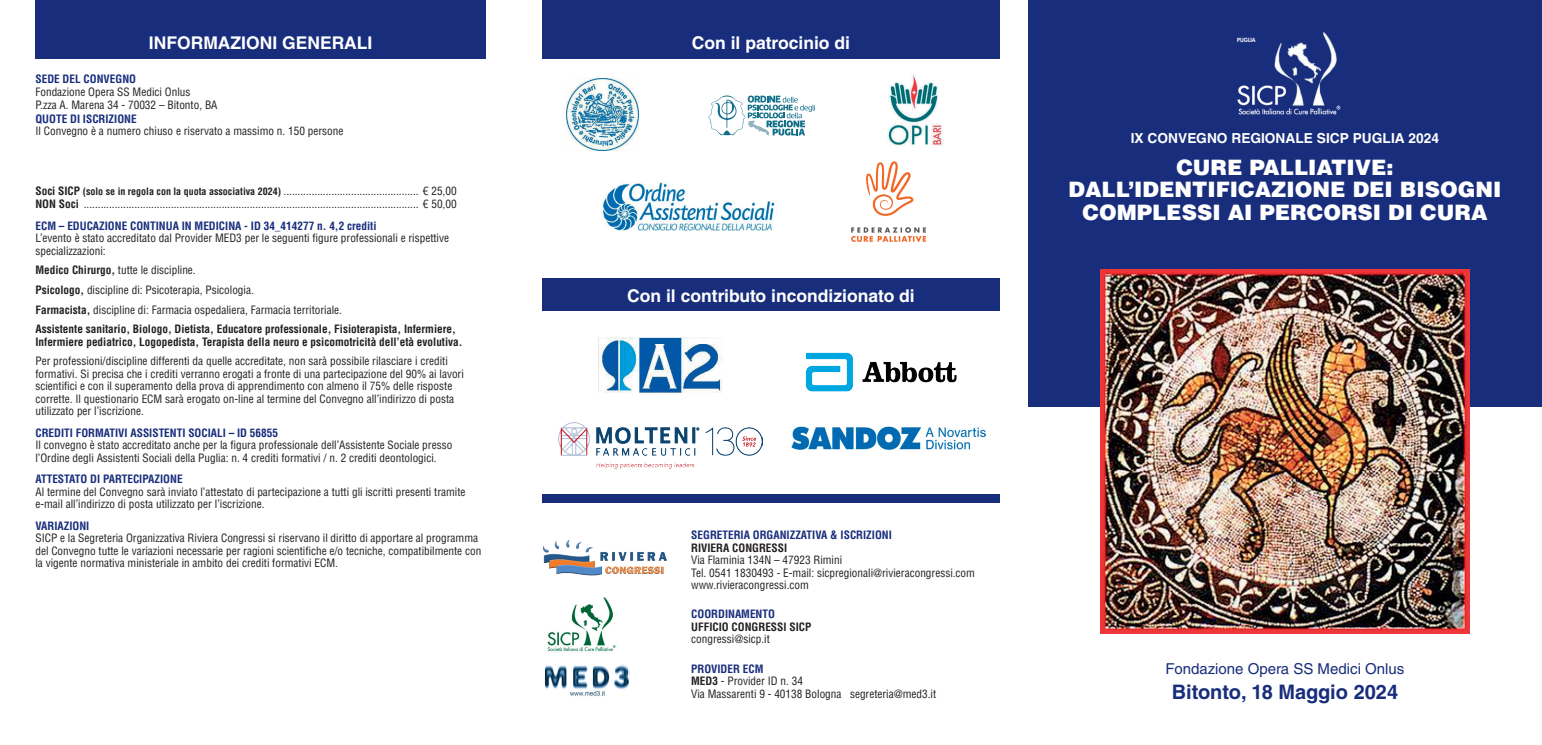
<style>
.page{position:relative;width:1542px;height:745px;background:#fff}
.page>*{position:absolute;margin:0;border:0;box-sizing:border-box;transform-origin:0 0}
.t1{font:900 21.25px/22.5px "Helvetica LT Std";color:#fff;text-align:center}
.t2{font:700 20px "Helvetica LT Std";color:#182d7c}
.t3{font:700 17.5px "Helvetica LT Std";color:#fff}
.t4{font:15px "Helvetica LT Std";color:#182d7c}
.t5{font:700 13.75px "Helvetica LT Std";color:#fff}
.t6{font:condensed 11.25px/12.5px "Helvetica LT Std";color:#231f20}
.t7{font:700 condensed 11.25px/19.6px "Helvetica LT Std";color:#231f20}
.t8{font:700 condensed 11.25px "Helvetica LT Std";color:#182d7c}
.t9{font:800 5.62px "Futura Std";color:#fff}
.s1{font-weight:700}
.s2{font-weight:700;font-size:10px}
.s3{font-weight:400}
.s4{font-weight:700;color:#182d7c}
</style>
<div class="page">
<div style="left:542px;top:0;width:457px;height:59px;background:#182d7c"></div>
<div style="left:542px;top:278px;width:457px;height:33px;background:#182d7c"></div>
<div style="left:35px;top:0;width:450px;height:59px;background:#182d7c"></div>
<div style="left:542px;top:494px;width:457px;height:8px;background:#182d7c"></div>
<div style="left:1028px;top:0;width:513px;height:406px;background:#182d7c"></div>
<img style="left:547px;top:597px;width:69px;height:55px">
<img style="left:542px;top:539px;width:124px;height:37px">
<img style="left:545px;top:664px;width:85px;height:32px">
<img style="left:1237px;top:33px;width:104px;height:82px">
<img style="left:1100px;top:269px;width:369px;height:363px">
<img style="left:598px;top:337px;width:124px;height:55px">
<img style="left:806px;top:352px;width:151px;height:40px">
<img style="left:602px;top:182px;width:173px;height:49px">
<img style="left:566px;top:78px;width:73px;height:73px">
<img style="left:851px;top:161px;width:76px;height:81px">
<img style="left:558px;top:422px;width:204px;height:46px">
<svg style="left:708px;top:95px;width:107px;height:40px"></svg>
<img style="left:791px;top:426px;width:194px;height:23px">
<img style="left:888px;top:75px;width:56px;height:71px">
<h3 class="t3" style="left:149px;top:32px;width:225px">INFORMAZIONI GENERALI</h3>
<p class="t8" style="left:35px;top:72px;width:102px">SEDE DEL CONVEGNO</p>
<p class="t6" style="left:35px;top:85px;width:183px">Fondazione Opera SS Medici Onlus<br>P.zza A. Marena 34 - 70032 – Bitonto, BA</p>
<p class="t8" style="left:35px;top:112px;width:103px">QUOTE DI ISCRIZIONE</p>
<p class="t6" style="left:35px;top:125px;width:309px">Il Convegno è a numero chiuso e riservato a massimo n. 150 persone</p>
<p class="t6" style="left:35px;top:185px;width:423px"><span class="s1">Soci SICP</span> <span class="s2">(solo se in regola con la quota associativa 2024)</span> ................................................ € 25,00<br><span class="s1">NON Soci</span> ....................................................................................................................... € 50,00</p>
<p class="t8" style="left:35px;top:218px;width:342px">ECM – EDUCAZIONE CONTINUA IN MEDICINA - ID 34_414277 n. 4,2 crediti</p>
<p class="t6" style="left:35px;top:231px;width:415px">L’evento è stato accreditato dal Provider MED3 per le seguenti figure professionali e rispettive specializzazioni:</p>
<p class="t7" style="left:35px;top:260px;width:422px">Medico Chirurgo, <span class="s3">tutte le discipline.<br></span>Psicologo, <span class="s3">discipline di: Psicoterapia, Psicologia.<br></span>Farmacista, <span class="s3">discipline di: Farmacia ospedaliera, Farmacia territoriale.<br></span>Assistente sanitario, Biologo, Dietista, Educatore professionale, Fisioterapista, Infermiere,</p>
<p class="t7" style="left:35px;top:331px;width:428px">Infermiere pediatrico, Logopedista, Terapista della neuro e psicomotricità dell’età evolutiva.</p>
<p class="t6" style="left:35px;top:354px;width:430px">Per professioni/discipline differenti da quelle accreditate, non sarà possibile rilasciare i crediti formativi. Si precisa che i crediti verranno erogati a fronte di una partecipazione del 90% ai lavori scientifici e con il superamento della prova di apprendimento con almeno il 75% delle risposte corrette. Il questionario ECM sarà erogato on-line al termine del Convegno all’indirizzo di posta utilizzato per l’iscrizione.</p>
<p class="t8" style="left:35px;top:425px;width:244px">CREDITI FORMATIVI ASSISTENTI SOCIALI – ID 56855</p>
<p class="t6" style="left:35px;top:438px;width:418px">Il convegno è stato accreditato anche per la figura professionale dell’Assistente Sociale presso l’Ordine degli Assistenti Sociali della Puglia: n. 4 crediti formativi / n. 2 crediti deontologici.</p>
<p class="t8" style="left:35px;top:472px;width:149px">ATTESTATO DI PARTECIPAZIONE</p>
<p class="t6" style="left:35px;top:485px;width:431px">Al termine del Convegno sarà inviato l’attestato di partecipazione a tutti gli iscritti presenti tramite e-mail all’indirizzo di posta utilizzato per l’iscrizione.</p>
<p class="t8" style="left:35px;top:518px;width:55px">VARIAZIONI</p>
<p class="t6" style="left:35px;top:531px;width:447px">SICP e la Segreteria Organizzativa Riviera Congressi si riservano il diritto di apportare al programma del Convegno tutte le variazioni necessarie per ragioni scientifiche e/o tecniche, compatibilmente con la vigente normativa ministeriale in ambito dei crediti formativi ECM.</p>
<h3 class="t3" style="left:692px;top:32px;width:160px">Con il patrocinio di</h3>
<h3 class="t3" style="left:627px;top:284px;width:289px">Con il contributo incondizionato di</h3>
<p class="t8" style="left:691px;top:527px;width:202px">SEGRETERIA ORGANIZZATIVA &amp; ISCRIZIONI</p>
<p class="t7" style="left:691px;top:537px;width:97px">RIVIERA CONGRESSI</p>
<p class="t6" style="left:691px;top:553px;width:285px">Via Flaminia 134N – 47923 Rimini<br>Tel. 0541 1830493 - E-mail: sicpregionali@rivieracongressi.com www.rivieracongressi.com</p>
<p class="t8" style="left:691px;top:606px;width:85px">COORDINAMENTO</p>
<p class="t7" style="left:691px;top:616px;width:122px">UFFICIO CONGRESSI SICP</p>
<p class="t6" style="left:691px;top:632px;width:80px">congressi@sicp.it</p>
<p class="t6" style="left:691px;top:662px;width:246px"><span class="s4">PROVIDER ECM<br></span><span class="s1">MED3</span> - Provider ID n. 34<br>Via Massarenti 9 - 40138 Bologna segreteria@med3.it</p>
<p class="t9" style="left:1237px;top:36px;width:20px">PUGLIA</p>
<p class="t5" style="left:1130px;top:130px;width:310px">IX CONVEGNO REGIONALE SICP PUGLIA 2024</p>
<h1 class="t1" style="left:1068px;top:155px;width:434px">CURE PALLIATIVE:<br>DALL’IDENTIFICAZIONE DEI BISOGNI<br>COMPLESSI AI PERCORSI DI CURA</h1>
<h3 class="t4" style="left:1165px;top:660px;width:240px">Fondazione Opera SS Medici Onlus</h3>
<h2 class="t2" style="left:1171px;top:679px;width:228px">Bitonto, 18 Maggio 2024</h2>
</div>
